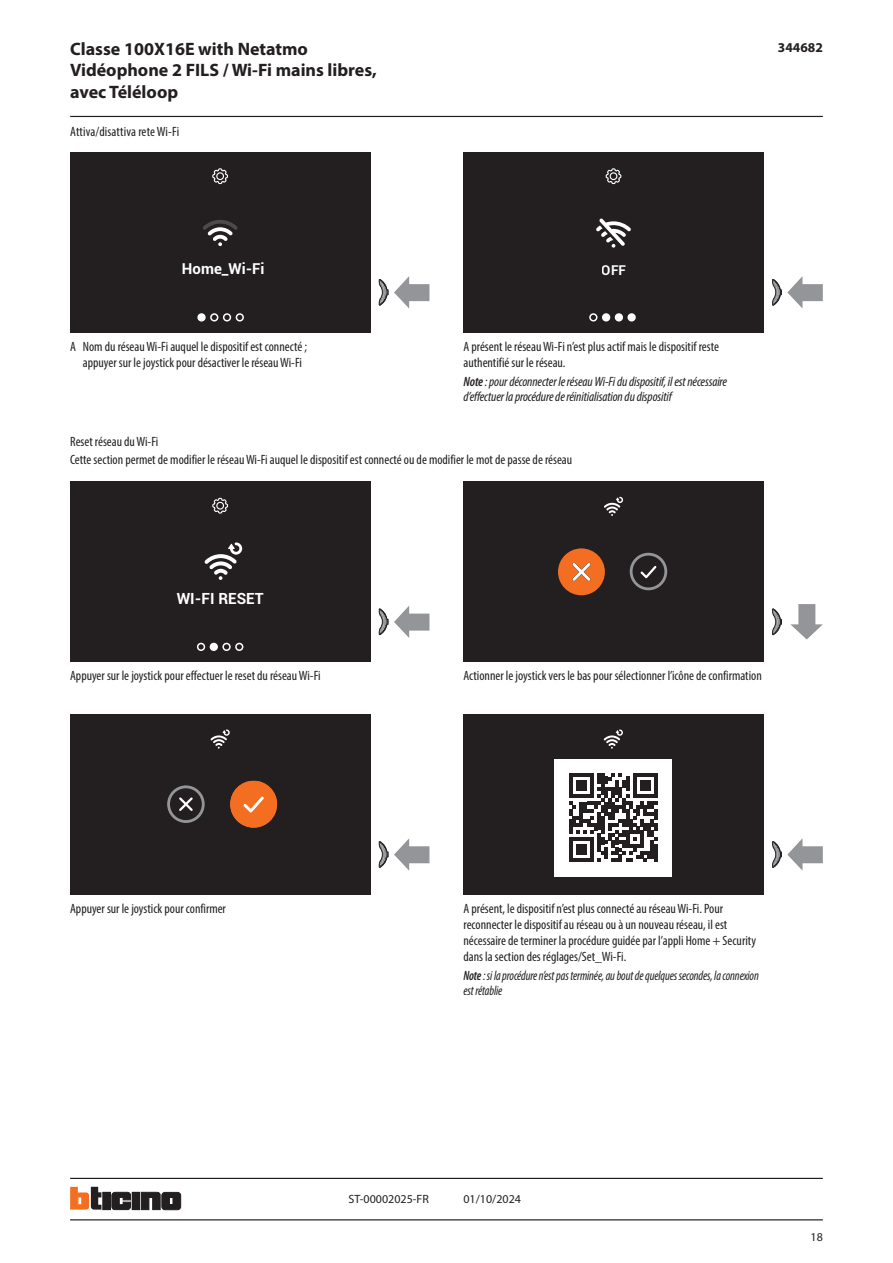
<style>
.page{position:relative;width:893px;height:1263px;background:#fff}
.page>*{position:absolute;margin:0;border:0;box-sizing:border-box;transform-origin:0 0}
.t1{font:700 18px/21.6px "Myriad Pro";color:#231f20}
.t2{font:700 15.45px "Roboto";color:#fff}
.t3{font:700 15px "Roboto";color:#fff}
.t4{font:condensed 13.5px/16.2px "Myriad Pro";color:#231f20}
.t5{font:italic condensed 13.5px/15px "Myriad Pro";letter-spacing:-.01em;color:#231f20}
.t6{font:italic condensed 13.5px/15px "Myriad Pro";letter-spacing:-.01em;color:#231f20;scale:.91 1}
.t7{font:700 13.5px "Myriad Pro";color:#231f20}
.t8{font:700 13.5px "Roboto";color:#fff}
.t9{font:12px "Myriad Pro";color:#231f20}
.s1{font-weight:600}
</style>
<div class="page">
<hr style="left:70px;top:1219px;width:753px;height:1px;background:#231f20">
<hr style="left:70px;top:1178px;width:753px;height:1px;background:#231f20">
<div style="left:103px;top:1192px;width:7px;height:17px;background:#231f20"></div>
<div style="left:132px;top:1192px;width:8px;height:17px;background:#231f20"></div>
<svg style="left:141px;top:1192px;width:40px;height:18px"></svg>
<svg style="left:70px;top:1187px;width:31px;height:22px"></svg>
<svg style="left:112px;top:1192px;width:19px;height:18px"></svg>
<hr style="left:70px;top:116px;width:753px;height:1px;background:#231f20">
<svg style="left:379px;top:276px;width:50px;height:32px"></svg>
<svg style="left:379px;top:606px;width:50px;height:32px"></svg>
<svg style="left:379px;top:838px;width:50px;height:33px"></svg>
<svg style="left:772px;top:608px;width:10px;height:27px"></svg>
<svg style="left:772px;top:276px;width:51px;height:33px"></svg>
<svg style="left:790px;top:604px;width:33px;height:35px"></svg>
<svg style="left:772px;top:838px;width:51px;height:33px"></svg>
<div style="left:70px;top:152px;width:300px;height:180px;background:#231f20"></div>
<svg style="left:203px;top:220px;width:35px;height:26px"></svg>
<svg style="left:212px;top:168px;width:16px;height:16px"></svg>
<div style="left:210px;top:313px;width:8px;height:8px;border:2px solid #fff;border-radius:50%"></div>
<div style="left:198px;top:314px;width:7px;height:7px;background:#fff;border-radius:50%"></div>
<div style="left:197px;top:313px;width:9px;height:8px;border:2px solid #fff;border-radius:50%"></div>
<div style="left:236px;top:313px;width:8px;height:8px;border:2px solid #fff;border-radius:50%"></div>
<div style="left:223px;top:313px;width:8px;height:8px;border:2px solid #fff;border-radius:50%"></div>
<div style="left:70px;top:481px;width:300px;height:180px;background:#231f20"></div>
<div style="left:210px;top:643px;width:7px;height:7px;background:#fff;border-radius:50%"></div>
<div style="left:210px;top:643px;width:8px;height:8px;border:2px solid #fff;border-radius:50%"></div>
<div style="left:197px;top:643px;width:8px;height:8px;border:2px solid #fff;border-radius:50%"></div>
<div style="left:235px;top:643px;width:8px;height:8px;border:2px solid #fff;border-radius:50%"></div>
<div style="left:222px;top:643px;width:9px;height:8px;border:2px solid #fff;border-radius:50%"></div>
<svg style="left:212px;top:498px;width:16px;height:15px"></svg>
<svg style="left:204px;top:542px;width:38px;height:38px"></svg>
<div style="left:70px;top:714px;width:300px;height:180px;background:#231f20"></div>
<svg style="left:210px;top:729px;width:20px;height:20px"></svg>
<svg style="left:167px;top:785px;width:38px;height:38px"></svg>
<svg style="left:179px;top:797px;width:14px;height:14px"></svg>
<div style="left:230px;top:781px;width:47px;height:47px;background:#f36e21;border-radius:23px"></div>
<svg style="left:243px;top:796px;width:21px;height:17px"></svg>
<div style="left:463px;top:152px;width:300px;height:180px;background:#231f20"></div>
<div style="left:603px;top:314px;width:6px;height:7px;background:#fff;border-radius:50%"></div>
<div style="left:602px;top:313px;width:8px;height:8px;border:2px solid #fff;border-radius:50%"></div>
<div style="left:589px;top:313px;width:8px;height:8px;border:2px solid #fff;border-radius:50%"></div>
<div style="left:628px;top:314px;width:7px;height:7px;background:#fff;border-radius:50%"></div>
<div style="left:627px;top:313px;width:9px;height:8px;border:2px solid #fff;border-radius:50%"></div>
<div style="left:615px;top:314px;width:7px;height:7px;background:#fff;border-radius:50%"></div>
<div style="left:615px;top:313px;width:8px;height:8px;border:2px solid #fff;border-radius:50%"></div>
<svg style="left:596px;top:218px;width:35px;height:30px"></svg>
<svg style="left:606px;top:168px;width:15px;height:16px"></svg>
<div style="left:463px;top:481px;width:300px;height:180px;background:#231f20"></div>
<div style="left:558px;top:548px;width:47px;height:47px;background:#f36e21;border-radius:50%"></div>
<svg style="left:572px;top:563px;width:19px;height:18px"></svg>
<svg style="left:630px;top:553px;width:37px;height:37px"></svg>
<svg style="left:640px;top:566px;width:1px;height:12px"></svg>
<svg style="left:641px;top:566px;width:15px;height:12px"></svg>
<svg style="left:604px;top:497px;width:19px;height:19px"></svg>
<div style="left:463px;top:714px;width:300px;height:180px;background:#231f20"></div>
<svg style="left:604px;top:729px;width:19px;height:20px"></svg>
<div style="left:555px;top:759px;width:117px;height:117px;background:#fff"></div>
<svg style="left:569px;top:773px;width:89px;height:89px"></svg>
<h1 class="t1" style="left:70px;top:37px;width:308px">Classe 100X16E with Netatmo<br>Vidéophone 2 FILS / Wi-Fi mains libres, avec Téléloop</h1>
<p class="t4" style="left:70px;top:123px;width:111px">Attiva/disattiva rete Wi-Fi</p>
<p class="t7" style="left:778px;top:38px;width:46px">344682</p>
<p class="t3" style="left:182px;top:258px;width:84px">Home_Wi-Fi</p>
<p class="t4" style="left:70px;top:338px;width:238px;text-align:center">A Nom du réseau Wi-Fi auquel le dispositif est connecté ; appuyer sur le joystick pour désactiver le réseau Wi-Fi</p>
<p class="t4" style="left:70px;top:433px;width:90px">Reset réseau du Wi-Fi</p>
<p class="t8" style="left:602px;top:261px;width:26px">OFF</p>
<p class="t4" style="left:463px;top:338px;width:257px">A présent le réseau Wi-Fi n’est plus actif mais le dispositif reste authentifié sur le réseau.</p>
<p class="t5" style="left:463px;top:373px;width:265px"><span class="s1">Note</span> : pour déconnecter le réseau Wi-Fi du dispositif, il est nécessaire d’effectuer la procédure de réinitialisation du dispositif</p>
<p class="t4" style="left:70px;top:452px;width:503px">Cette section permet de modifier le réseau Wi-Fi auquel le dispositif est connecté ou de modifier le mot de passe de réseau</p>
<p class="t2" style="left:177px;top:587px;width:88px">WI-FI RESET</p>
<p class="t4" style="left:70px;top:667px;width:252px">Appuyer sur le joystick pour effectuer le reset du réseau Wi-Fi</p>
<p class="t4" style="left:463px;top:667px;width:300px">Actionner le joystick vers le bas pour sélectionner l’icône de confirmation</p>
<p class="t4" style="left:70px;top:900px;width:157px">Appuyer sur le joystick pour confirmer</p>
<p class="t4" style="left:463px;top:900px;width:294px">A présent, le dispositif n’est plus connecté au réseau Wi-Fi. Pour reconnecter le dispositif au réseau ou à un nouveau réseau, il est nécessaire de terminer la procédure guidée par l’appli Home + Security dans la section des réglages/Set_Wi-Fi.</p>
<p class="t6" style="left:463px;top:968px;width:326px"><span class="s1">Note</span> : si la procédure n’est pas terminée, au bout de quelques secondes, la connexion est rétablie</p>
<p class="t9" style="left:349px;top:1192px;width:82px">ST-00002025-FR</p>
<p class="t9" style="left:463px;top:1192px;width:59px">01/10/2024</p>
<p class="t9" style="left:810px;top:1229px;width:14px">18</p>
</div>
